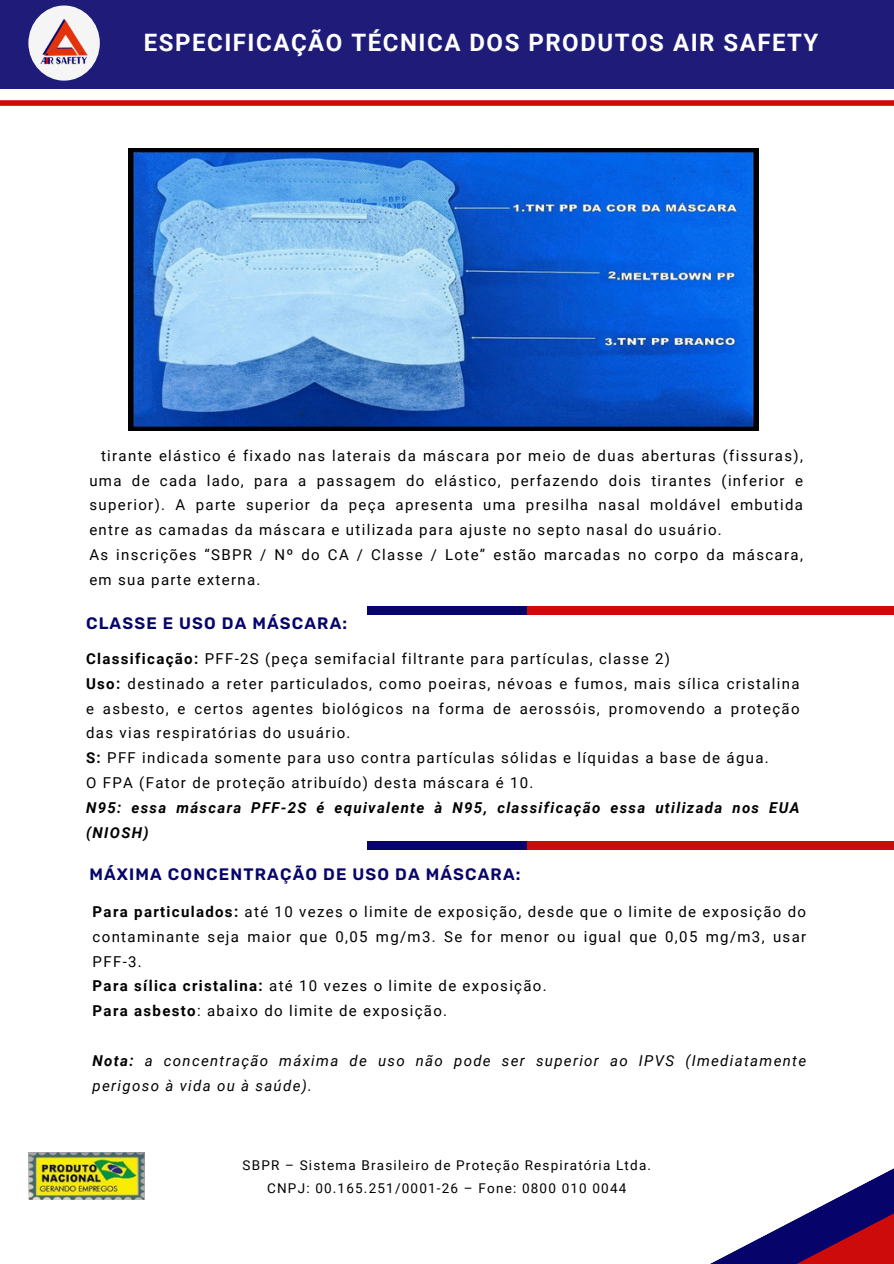
<style>
.page{position:relative;width:894px;height:1264px;background:#fff}
.page>*{position:absolute;margin:0;border:0;box-sizing:border-box;transform-origin:0 0}
.t1{font:700 24px "Roboto";letter-spacing:.065em;color:#fff}
.t2{font:600 16.5px "Rubik";letter-spacing:.07em;color:#06036a}
.t3{font:15px/24.8px "Roboto";letter-spacing:.09em;color:#000}
.t4{font:italic 15px/24.8px "Roboto";letter-spacing:.09em;color:#000}
.t5{font:13.5px "Roboto";letter-spacing:.09em;color:#000}
.s1{font-weight:700}
.s2{font-weight:700;font-style:italic}
</style>
<div class="page">
<div style="left:0;top:100px;width:893px;height:6px;background:#cd0b0b"></div>
<div style="left:0;top:0;width:893px;height:89px;background:#1f1c79"></div>
<div style="left:28px;top:6px;width:72px;height:75px;background:#f6f5f5;border-radius:50%"></div>
<img style="left:35px;top:17px;width:58px;height:52px">
<img style="left:28px;top:1152px;width:116px;height:47px">
<div style="left:367px;top:841px;width:526px;height:8px;background:#cd0b0b"></div>
<div style="left:367px;top:841px;width:160px;height:8px;background:#06036a"></div>
<svg style="left:712px;top:1169px;width:181px;height:94px"></svg>
<img style="left:129px;top:149px;width:628px;height:281px">
<div style="left:367px;top:606px;width:526px;height:9px;background:#cd0b0b"></div>
<div style="left:367px;top:607px;width:160px;height:8px;background:#06036a"></div>
<p class="t1" style="left:144px;top:29px;width:676px">ESPECIFICAÇÃO TÉCNICA DOS PRODUTOS AIR SAFETY</p>
<h3 class="t3" style="left:89px;top:443px;width:714px;text-indent:12px">tirante elástico é fixado nas laterais da máscara por meio de duas aberturas (fissuras), uma de cada lado, para a passagem do elástico, perfazendo dois tirantes (inferior e superior). A parte superior da peça apresenta uma presilha nasal moldável embutida entre as camadas da máscara e utilizada para ajuste no septo nasal do usuário.<br>As inscrições “SBPR / Nº do CA / Classe / Lote” estão marcadas no corpo da máscara, em sua parte externa.</h3>
<p class="t2" style="left:86px;top:613px;width:262px">CLASSE E USO DA MÁSCARA:</p>
<h2 class="t3" style="left:86px;top:646px;width:714px"><span class="s1">Classificação:</span> PFF-2S (peça semifacial filtrante para partículas, classe 2)<br><span class="s1">Uso:</span> destinado a reter particulados, como poeiras, névoas e fumos, mais sílica cristalina e asbesto, e certos agentes biológicos na forma de aerossóis, promovendo a proteção das vias respiratórias do usuário.<br><span class="s1">S:</span> PFF indicada somente para uso contra partículas sólidas e líquidas a base de água.<br>O FPA (Fator de proteção atribuído) desta máscara é 10.<br><span class="s2">N95: essa máscara PFF-2S é equivalente à N95, classificação essa utilizada nos EUA (NIOSH)</span></h2>
<h3 class="t2" style="left:89px;top:864px;width:432px">MÁXIMA CONCENTRAÇÃO DE USO DA MÁSCARA:</h3>
<h2 class="t3" style="left:93px;top:899px;width:714px"><span class="s1">Para particulados:</span> até 10 vezes o limite de exposição, desde que o limite de exposição do contaminante seja maior que 0,05 mg/m3. Se for menor ou igual que 0,05 mg/m3, usar PFF-3.<br><span class="s1">Para sílica cristalina:</span> até 10 vezes o limite de exposição.<br><span class="s1">Para asbesto</span>: abaixo do limite de exposição.</h2>
<h3 class="t4" style="left:93px;top:1048px;width:714px"><span class="s1">Nota:</span> a concentração máxima de uso não pode ser superior ao IPVS (Imediatamente perigoso à vida ou à saúde).</h3>
<h1 class="t5" style="left:242px;top:1157px;width:410px">SBPR – Sistema Brasileiro de Proteção Respiratória Ltda.</h1>
<p class="t5" style="left:267px;top:1180px;width:360px">CNPJ: 00.165.251/0001-26 – Fone: 0800 010 0044</p>
</div>
